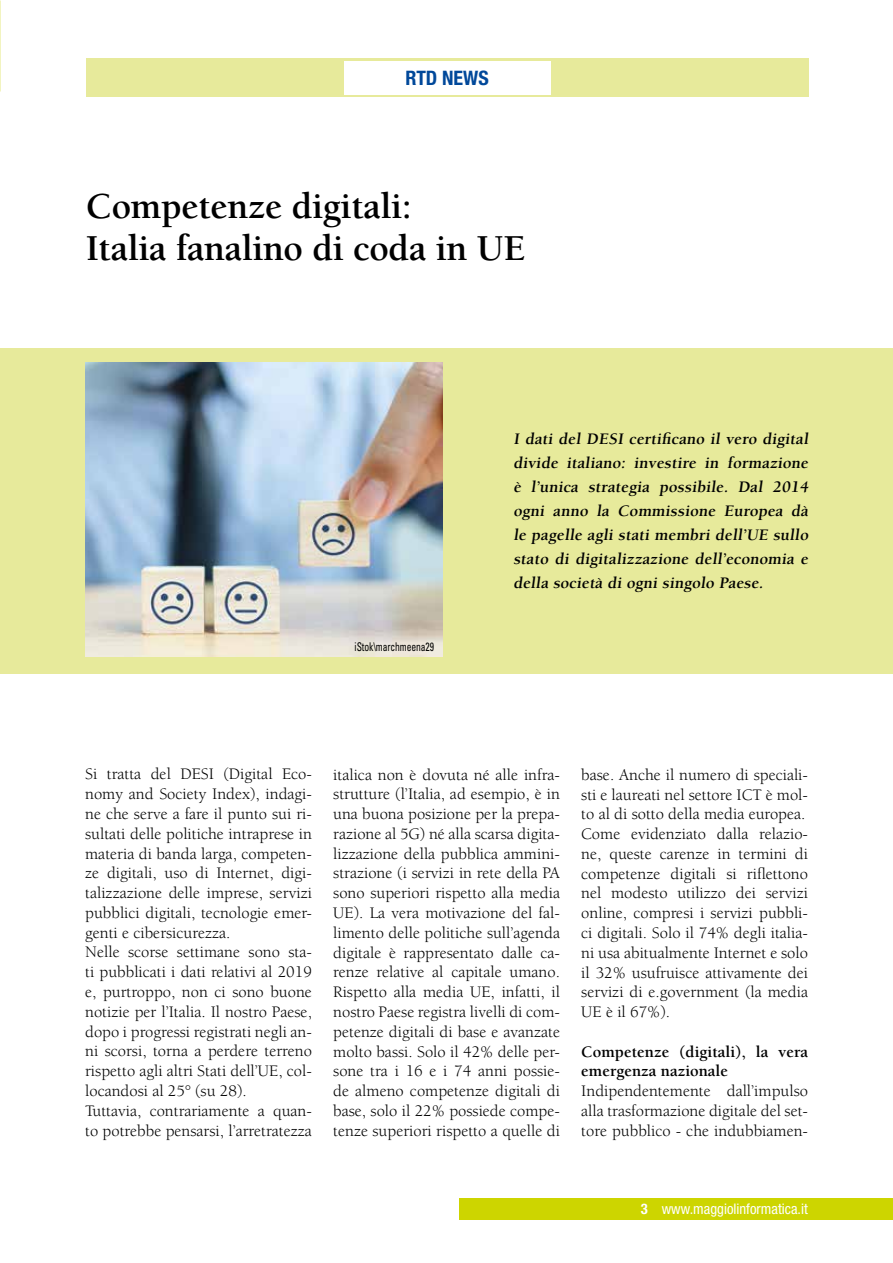
<style>
.page{position:relative;width:893px;height:1263px;background:#fff}
.page>*{position:absolute;margin:0;border:0;box-sizing:border-box;transform-origin:0 0}
.t1{font:700 37.5px/42px "Berkeley Std";letter-spacing:-.01em;color:#000}
.t2{font:700 condensed 19.95px "Helvetica Neue LT Std";color:#00489a}
.t3{font:16.5px/19.8px "Berkeley Std";color:#000}
.t4{font:700 16.5px/24px "Berkeley Std";color:#000}
.t5{font:condensed 14.7px "Helvetica Neue LT Std";color:#fff}
.t6{font:condensed 12px "Univers LT Std";letter-spacing:-.01em;color:#000;scale:.8 1}
.s1{font-weight:700}
</style>
<div class="page">
<div style="left:0;top:349px;width:893px;height:325px;background:#e7ea9b"></div>
<div style="left:86px;top:58px;width:723px;height:39px;background:#e7ea9b"></div>
<img style="left:85px;top:362px;width:357px;height:294px">
<div style="left:344px;top:61px;width:206px;height:34px;background:#fff"></div>
<svg style="left:0;top:69px;width:1px;height:280px"></svg>
<div style="left:459px;top:1198px;width:434px;height:21px;background:#cdd500"></div>
<p class="t2" style="left:406px;top:65px;width:85px">RTD NEWS</p>
<h1 class="t1" style="left:86px;top:186px;width:441px">Competenze digitali:<br>Italia fanalino di coda in UE</h1>
<p class="t6" style="left:355px;top:639px;width:101px">iStok\marchmeena29</p>
<p class="t4" style="left:513px;top:427px;width:299px;text-align:justify">I dati del DESI certificano il vero digital divide italiano: investire in formazione è l’unica strategia possibile. Dal 2014 ogni anno la Commissione Europea dà le pagelle agli stati membri dell’UE sullo stato di digitalizzazione dell’economia e della società di ogni singolo Paese.</p>
<p class="t3" style="left:85px;top:765px;width:228px">Si tratta del DESI (Digital Eco&shy;nomy and Society Index), indagi&shy;ne che serve a fare il punto sui ri&shy;sultati delle politiche intraprese in materia di banda larga, competen&shy;ze digitali, uso di Internet, digi&shy;talizzazione delle imprese, servizi pubblici digitali, tecnologie emer&shy;genti e cibersicurezza.<br>Nelle scorse settimane sono sta&shy;ti pubblicati i dati relativi al 2019 e, purtroppo, non ci sono buone notizie per l’Italia. Il nostro Paese, dopo i progressi registrati negli an&shy;ni scorsi, torna a perdere terreno rispetto agli altri Stati dell’UE, col&shy;locandosi al 25° (su 28).<br>Tuttavia, contrariamente a quan&shy;to potrebbe pensarsi, l’arretratezza</p>
<p class="t3" style="left:333px;top:765px;width:228px;text-align:justify">italica non è dovuta né alle infra&shy;strutture (l’Italia, ad esempio, è in una buona posizione per la prepa&shy;razione al 5G) né alla scarsa digita&shy;lizzazione della pubblica ammini&shy;strazione (i servizi in rete della PA sono superiori rispetto alla media UE). La vera motivazione del fal&shy;limento delle politiche sull’agenda digitale è rappresentato dalle ca&shy;renze relative al capitale umano.<br>Rispetto alla media UE, infatti, il nostro Paese registra livelli di com&shy;petenze digitali di base e avanzate molto bassi. Solo il 42% delle per&shy;sone tra i 16 e i 74 anni possie&shy;de almeno competenze digitali di base, solo il 22% possiede compe&shy;tenze superiori rispetto a quelle di</p>
<p class="t3" style="left:581px;top:765px;width:228px">base. Anche il numero di speciali&shy;sti e laureati nel settore ICT è mol&shy;to al di sotto della media europea.<br>Come evidenziato dalla relazio&shy;ne, queste carenze in termini di competenze digitali si riflettono nel modesto utilizzo dei servizi online, compresi i servizi pubbli&shy;ci digitali. Solo il 74% degli italia&shy;ni usa abitualmente Internet e solo il 32% usufruisce attivamente dei servizi di e.government (la media<br>UE è il 67%).</p>
<p class="t4" style="left:581px;top:1042px;width:228px;line-height:19.8px">Competenze (digitali), la vera emergenza nazionale</p>
<p class="t3" style="left:581px;top:1081px;width:228px;text-align:justify">Indipendentemente dall’impulso alla trasformazione digitale del set&shy;tore pubblico - che indubbiamen-</p>
<p class="t5" style="left:641px;top:1200px;width:169px"><span class="s1">3</span> www.maggiolinformatica.it</p>
</div>
